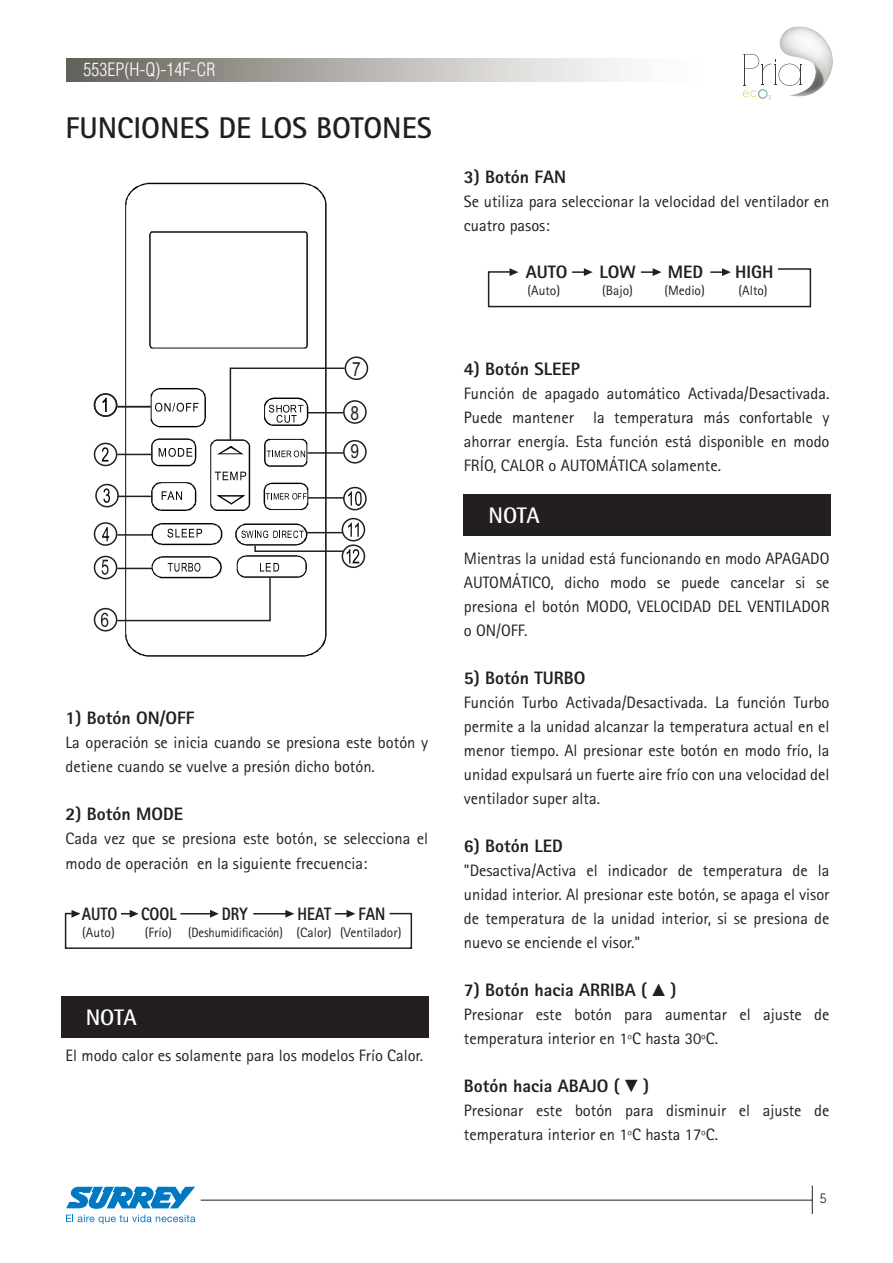
<style>
.page{position:relative;width:893px;height:1263px;background:#fff}
.page>*{position:absolute;margin:0;border:0;box-sizing:border-box;transform-origin:0 0}
.t1{font:700 30px "Rotis Sans Serif";color:#231f20}
.t2{font:700 22.5px "Rotis Semi Sans";letter-spacing:-.02em;color:#fff}
.t3{font:19.5px/38.7px "Arial";color:#231f20;scale:.8 1}
.t4{font:800 18px "Rotis Sans Serif";color:#231f20}
.t5{font:800 18px "Rotis Sans Serif";color:#231f20;scale:.85 1}
.t6{font:300 condensed 18px "Helvetica";color:#fff}
.t7{font:16.5px/24px "Rotis Sans Serif";color:#231f20}
.t8{font:300 15px "Rotis Sans Serif";color:#231f20}
.t9{font:13.5px "Rotis Sans Serif";color:#231f20}
.s1{font-family:"Arial Narrow";font-weight:400}
</style>
<div class="page">
<div style="left:67px;top:58px;width:656px;height:24px;background:linear-gradient(to right,#69665e,#fff)"></div>
<img style="left:802px;top:86px;width:21px;height:11px">
<img style="left:779px;top:27px;width:54px;height:59px">
<svg style="left:743px;top:54px;width:59px;height:45px"></svg>
<svg style="left:66px;top:1187px;width:129px;height:37px"></svg>
<svg style="left:812px;top:1185px;width:1px;height:29px"></svg>
<hr style="left:201px;top:1200px;width:611px;height:1px;background:#231f20">
<div style="left:61px;top:996px;width:367px;height:41px;background:#231f20"></div>
<div style="left:464px;top:494px;width:367px;height:42px;background:#231f20"></div>
<svg style="left:102px;top:447px;width:6px;height:14px"></svg>
<svg style="left:102px;top:527px;width:7px;height:14px"></svg>
<svg style="left:103px;top:488px;width:7px;height:15px"></svg>
<svg style="left:64px;top:910px;width:349px;height:39px"></svg>
<svg style="left:487px;top:268px;width:325px;height:40px"></svg>
<svg style="left:125px;top:183px;width:202px;height:474px"></svg>
<svg style="left:149px;top:231px;width:159px;height:118px"></svg>
<div style="left:94px;top:443px;width:23px;height:23px;border:2px solid #231f20;border-radius:50%"></div>
<div style="left:95px;top:484px;width:24px;height:23px;border:2px solid #231f20;border-radius:50%"></div>
<div style="left:94px;top:522px;width:23px;height:24px;border:2px solid #231f20;border-radius:50%"></div>
<div style="left:94px;top:556px;width:23px;height:23px;border:2px solid #231f20;border-radius:50%"></div>
<div style="left:94px;top:608px;width:23px;height:23px;border:2px solid #231f20;border-radius:50%"></div>
<div style="left:345px;top:356px;width:23px;height:24px;border:2px solid #231f20;border-radius:50%"></div>
<div style="left:343px;top:400px;width:24px;height:24px;border:2px solid #231f20;border-radius:50%"></div>
<div style="left:343px;top:440px;width:24px;height:24px;border:2px solid #231f20;border-radius:50%"></div>
<div style="left:343px;top:487px;width:24px;height:23px;border:2px solid #231f20;border-radius:50%"></div>
<div style="left:342px;top:518px;width:23px;height:23px;border:2px solid #231f20;border-radius:50%"></div>
<div style="left:342px;top:544px;width:23px;height:24px;border:2px solid #231f20;border-radius:50%"></div>
<hr style="left:117px;top:454px;width:35px;height:1px;background:#231f20">
<hr style="left:117px;top:496px;width:35px;height:1px;background:#231f20">
<svg style="left:116px;top:522px;width:243px;height:100px"></svg>
<svg style="left:102px;top:560px;width:7px;height:15px"></svg>
<svg style="left:101px;top:613px;width:7px;height:14px"></svg>
<svg style="left:151px;top:367px;width:211px;height:144px"></svg>
<svg style="left:103px;top:398px;width:3px;height:14px"></svg>
<div style="left:94px;top:393px;width:23px;height:24px;border:2px solid #231f20;border-radius:50%"></div>
<hr style="left:117px;top:406px;width:34px;height:1px;background:#231f20">
<p class="t6" style="left:84px;top:58px;width:133px">553EP(H-Q)-14F-CR</p>
<h1 class="t1" style="left:66px;top:109px;width:368px">FUNCIONES DE LOS BOTONES</h1>
<p class="t3" style="left:352px;top:350px;width:12px">7</p>
<p class="t3" style="left:351px;top:393px;width:12px">8<br>9</p>
<p class="t4" style="left:66px;top:707px;width:130px">1) Botón ON/OFF</p>
<p class="t7" style="left:66px;top:731px;width:364px">La operación se inicia cuando se presiona este botón y detiene cuando se vuelve a presión dicho botón.</p>
<p class="t4" style="left:66px;top:803px;width:119px">2) Botón MODE</p>
<p class="t7" style="left:66px;top:827px;width:364px">Cada vez que se presiona este botón, se selecciona el modo de operación en la siguiente frecuencia:</p>
<p class="t5" style="left:82px;top:902px;width:43px">AUTO</p>
<p class="t5" style="left:141px;top:902px;width:43px">COOL</p>
<p class="t5" style="left:222px;top:902px;width:32px">DRY</p>
<p class="t5" style="left:297px;top:902px;width:41px">HEAT</p>
<p class="t5" style="left:358px;top:902px;width:33px">FAN</p>
<p class="t9" style="left:82px;top:924px;width:34px">(Auto)</p>
<p class="t9" style="left:145px;top:924px;width:258px">(Frío) (Deshumidificación) (Calor) (Ventilador)</p>
<h2 class="t2" style="left:86px;top:1003px;width:53px">NOTA</h2>
<p class="t7" style="left:66px;top:1043px;width:359px">El modo calor es solamente para los modelos Frío Calor.</p>
<p class="t4" style="left:464px;top:165px;width:104px">3) Botón FAN</p>
<p class="t7" style="left:464px;top:189px;width:367px">Se utiliza para seleccionar la velocidad del ventilador en cuatro pasos:</p>
<p class="t4" style="left:526px;top:260px;width:43px">AUTO</p>
<p class="t4" style="left:600px;top:260px;width:38px">LOW</p>
<p class="t4" style="left:668px;top:260px;width:37px">MED</p>
<p class="t4" style="left:735px;top:260px;width:40px">HIGH</p>
<p class="t9" style="left:527px;top:282px;width:34px">(Auto)</p>
<p class="t9" style="left:602px;top:282px;width:32px">(Bajo)</p>
<p class="t9" style="left:664px;top:282px;width:42px">(Medio)</p>
<p class="t9" style="left:738px;top:282px;width:31px">(Alto)</p>
<p class="t4" style="left:464px;top:357px;width:118px">4) Botón SLEEP</p>
<p class="t7" style="left:464px;top:381px;width:367px;text-align:justify">Función de apagado automático Activada/Desactivada.<br>Puede mantener la temperatura más confortable y ahorrar energía. Esta función está disponible en modo FRÍO, CALOR o AUTOMÁTICA solamente.</p>
<h2 class="t2" style="left:488px;top:502px;width:53px">NOTA</h2>
<p class="t7" style="left:464px;top:546px;width:367px;text-align:justify">Mientras la unidad está funcionando en modo APAGADO AUTOMÁTICO, dicho modo se puede cancelar si se presiona el botón MODO, VELOCIDAD DEL VENTILADOR o ON/OFF.</p>
<p class="t4" style="left:464px;top:666px;width:123px">5) Botón TURBO</p>
<p class="t7" style="left:464px;top:690px;width:367px;text-align:justify">Función Turbo Activada/Desactivada. La función Turbo permite a la unidad alcanzar la temperatura actual en el menor tiempo. Al presionar este botón en modo frío, la unidad expulsará un fuerte aire frío con una velocidad del ventilador super alta.</p>
<p class="t4" style="left:464px;top:834px;width:101px">6) Botón LED</p>
<p class="t7" style="left:464px;top:858px;width:367px;text-align:justify">"Desactiva/Activa el indicador de temperatura de la unidad interior. Al presionar este botón, se apaga el visor de temperatura de la unidad interior, si se presiona de nuevo se enciende el visor."</p>
<p class="t4" style="left:464px;top:978px;width:214px">7) Botón hacia ARRIBA ( <span class="s1">▲</span>)</p>
<p class="t7" style="left:464px;top:1002px;width:367px">Presionar este botón para aumentar el ajuste de temperatura interior en 1ºC hasta 30ºC.</p>
<p class="t4" style="left:464px;top:1074px;width:187px">Botón hacia ABAJO ( <span class="s1">▼</span>)</p>
<p class="t7" style="left:464px;top:1098px;width:367px">Presionar este botón para disminuir el ajuste de temperatura interior en 1ºC hasta 17ºC.</p>
<p class="t8" style="left:819px;top:1189px;width:9px">5</p>
</div>
